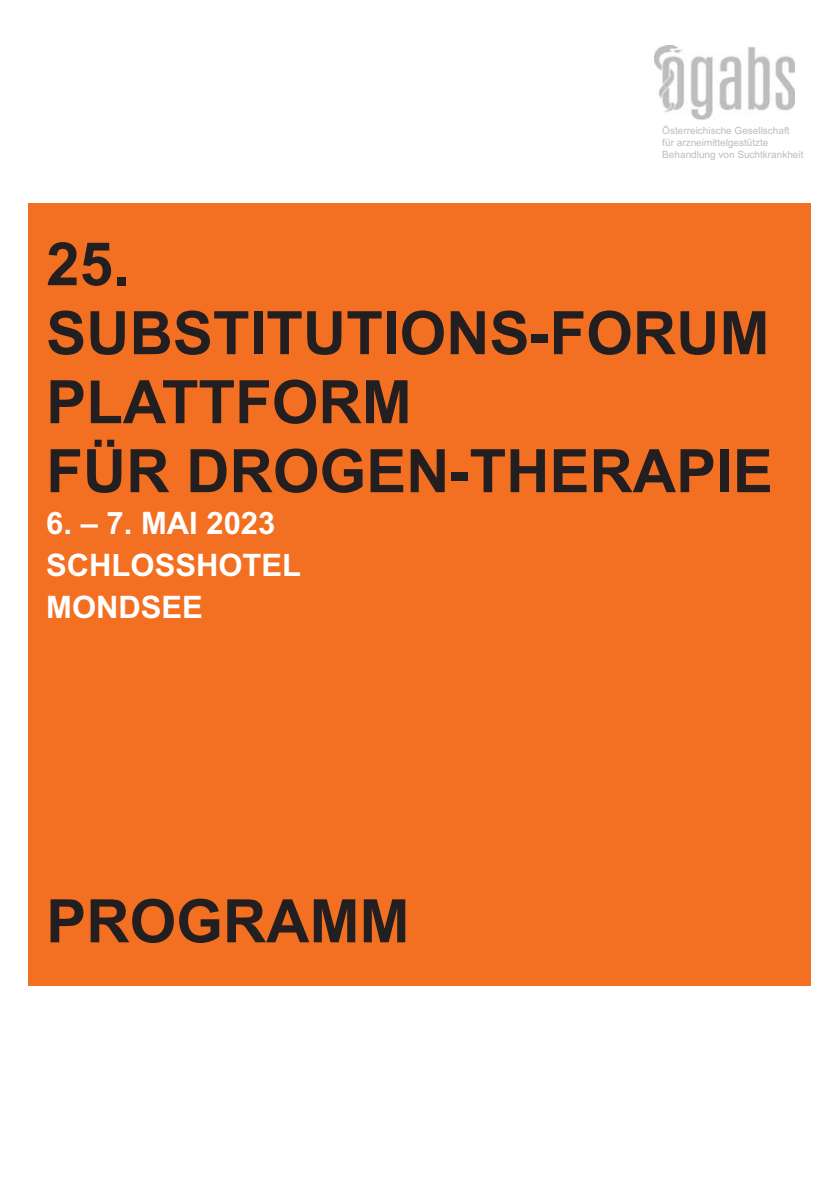
<style>
.page{position:relative;width:840px;height:1190px;background:#fff}
.page>*{position:absolute;margin:0;border:0;box-sizing:border-box;transform-origin:0 0}
.t1{font:700 60px/69px "Arial";color:#231f20}
.t2{font:700 31px/42px "Arial";color:#fff}
.t3{font:10px/12px "Arial";color:#bbbdc0}
</style>
<div class="page">
<div style="left:29px;top:204px;width:782px;height:782px;background:#f36f21"></div>
<img style="left:654px;top:46px;width:140px;height:73px">
<p class="t3" style="left:662px;top:125px;width:143px">Österreichische Gesellschaft für arzneimittelgestützte<br>Behandlung von Suchtkrankheit</p>
<h1 class="t1" style="left:46px;top:236px;width:728px">25.<br>SUBSTITUTIONS-FORUM<br>PLATTFORM<br>FÜR DROGEN-THERAPIE</h1>
<h2 class="t2" style="left:46px;top:505px;width:256px">6. – 7. MAI 2023<br>SCHLOSSHOTEL<br>MONDSEE</h2>
<h1 class="t1" style="left:46px;top:893px;width:365px">PROGRAMM</h1>
</div>
